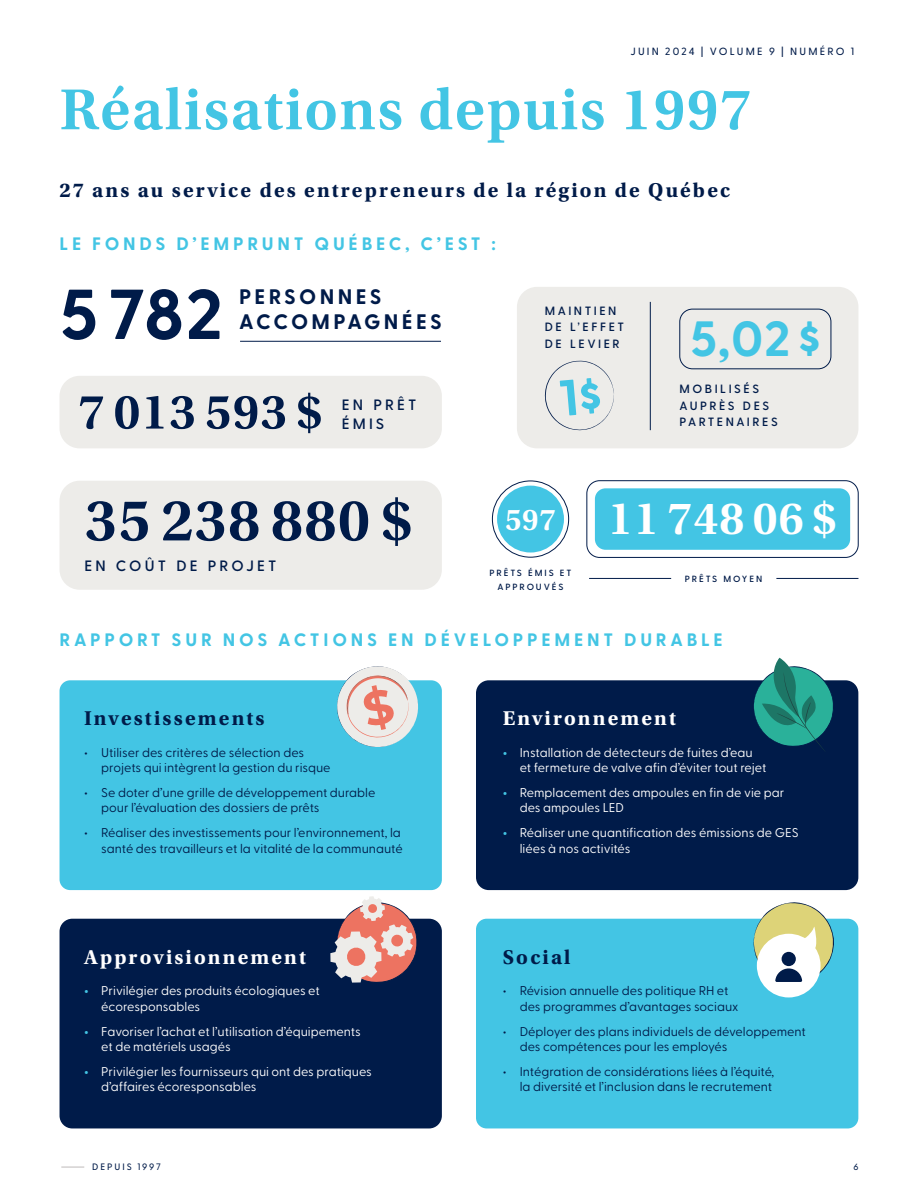
<style>
.page{position:relative;width:918px;height:1188px;background:#fff}
.page>*{position:absolute;margin:0;border:0;box-sizing:border-box;transform-origin:0 0}
.t1{font:700 70.5px "Greycliff CF";color:#001b49}
.t2{font:600 61.5px "Utopia Std";letter-spacing:.025em;color:#001b49}
.t3{font:600 60.75px "Utopia Std";letter-spacing:.025em;color:#43c5e4}
.t4{font:600 51.15px "Utopia Std";letter-spacing:.025em;color:#001b49}
.t5{font:700 49.5px "Greycliff CF";color:#43c5e4}
.t6{font:600 47.85px "Utopia Std";letter-spacing:.025em;color:#fff}
.t7{font:700 21px "Utopia Std";letter-spacing:.1em;color:#001b49}
.t8{font:700 21px "Utopia Std";letter-spacing:.1em;color:#fff}
.t9{font:700 21px/25.2px "Greycliff CF";letter-spacing:.16em;color:#001b49}
.t10{font:700 18px "Greycliff CF";letter-spacing:.21em;color:#43c5e4}
.t11{font:600 15px "Greycliff CF";letter-spacing:.21em;color:#001b49}
.t12{font:12.75px/15.3px "Greycliff CF";color:#001b49}
.t13{font:12.75px/15.3px "Greycliff CF";color:#fff}
.t14{font:600 12px/16.5px "Greycliff CF";letter-spacing:.21em;color:#001b49}
.t15{font:500 10.5px "Greycliff CF";letter-spacing:.21em;color:#001b49}
.t16{font:500 9.3px "Greycliff CF";letter-spacing:.21em;color:#001b49}
.t17{font:600 9px/13.5px "Greycliff CF";letter-spacing:.21em;color:#001b49;text-align:center}
.t18{font:500 9px "Greycliff CF";color:#001b49}
.s1{font-size:31.65px}
.s2{font-weight:600}
.s3{font-weight:800;color:#43c5e4}
</style>
<div class="page">
<div style="left:60px;top:680px;width:382px;height:210px;background:#43c5e4;border-radius:11px"></div>
<div style="left:60px;top:376px;width:382px;height:72px;background:#edece9;border-radius:20px"></div>
<div style="left:587px;top:480px;width:271px;height:78px;border:1px solid #001b49;border-radius:13px"></div>
<div style="left:60px;top:481px;width:382px;height:109px;background:#edece9;border-radius:20px"></div>
<div style="left:60px;top:919px;width:382px;height:209px;background:#001b49;border-radius:13px"></div>
<div style="left:476px;top:680px;width:382px;height:210px;background:#001b49;border-radius:13px"></div>
<div style="left:476px;top:919px;width:382px;height:209px;background:#43c5e4;border-radius:11px"></div>
<div style="left:595px;top:488px;width:255px;height:62px;background:#43c5e4;border-radius:11px"></div>
<hr style="left:589px;top:578px;width:82px;height:1px;background:#001b49">
<hr style="left:776px;top:578px;width:82px;height:1px;background:#001b49">
<svg style="left:334px;top:666px;width:88px;height:81px"></svg>
<hr style="left:240px;top:341px;width:201px;height:1px;background:#001b49">
<div style="left:497px;top:486px;width:67px;height:67px;background:#43c5e4;border-radius:50%"></div>
<div style="left:492px;top:481px;width:77px;height:76px;border:1px solid #001b49;border-radius:50%"></div>
<div style="left:517px;top:287px;width:341px;height:161px;background:#edece9;border-radius:20px"></div>
<div style="left:680px;top:309px;width:151px;height:60px;border:1px solid #001b49;border-radius:13px"></div>
<hr style="left:650px;top:302px;width:1px;height:128px;background:#001b49">
<svg style="left:750px;top:658px;width:87px;height:93px"></svg>
<svg style="left:330px;top:896px;width:91px;height:87px"></svg>
<div style="left:757px;top:934px;width:64px;height:63px;background:#fff;border-radius:50%"></div>
<svg style="left:750px;top:902px;width:87px;height:84px"></svg>
<div style="left:782px;top:952px;width:14px;height:14px;background:#001b49;border-radius:50%"></div>
<svg style="left:61px;top:1167px;width:23px;height:1px"></svg>
<svg style="left:544px;top:360px;width:70px;height:71px"></svg>
<p class="t15" style="left:630px;top:43px;width:225px">JUIN 2024 | VOLUME 9 | NUMÉRO 1</p>
<h3 class="t3" style="left:60px;top:75px;width:693px">Réalisations depuis 1997</h3>
<h3 class="t7" style="left:60px;top:178px;width:672px">27 ans au service des entrepreneurs de la région de Québec</h3>
<h3 class="t10" style="left:60px;top:230px;width:438px">LE FONDS D’EMPRUNT QUÉBEC, C’EST :</h3>
<h1 class="t1" style="left:60px;top:261px;width:165px">5 782</h1>
<h3 class="t9" style="left:239px;top:283px;width:204px">PERSONNES<br>ACCOMPAGNÉES</h3>
<h3 class="t4" style="left:78px;top:383px;width:246px">7 013 593 $</h3>
<p class="t11" style="left:342px;top:396px;width:76px">EN PRÊT</p>
<p class="t11" style="left:342px;top:415px;width:44px">ÉMIS</p>
<p class="t14" style="left:545px;top:303px;width:81px">MAINTIEN<br>DE L’EFFET<br>DE LEVIER</p>
<h3 class="t5" style="left:690px;top:301px;width:132px">5,02 $</h3>
<p class="t14" style="left:680px;top:381px;width:100px">MOBILISÉS<br>AUPRÈS DES<br>PARTENAIRES</p>
<h2 class="t2" style="left:85px;top:486px;width:329px">35 238 880 $</h2>
<h3 class="t6" style="left:505px;top:492px;width:333px"><span class="s1">597</span> 11 748 06 $</h3>
<p class="t11" style="left:84px;top:557px;width:194px">EN COÛT DE PROJET</p>
<p class="t17" style="left:490px;top:567px;width:84px">PRÊTS ÉMIS ET<br>APPROUVÉS</p>
<p class="t17" style="left:685px;top:572px;width:79px">PRÊTS MOYEN</p>
<h3 class="t10" style="left:60px;top:626px;width:665px">RAPPORT SUR NOS ACTIONS EN DÉVELOPPEMENT DURABLE</h3>
<h3 class="t7" style="left:84px;top:706px;width:182px">Investissements</h3>
<p class="t12" style="left:101px;top:744px;width:231px;text-indent:-17px"><span class="s2">•</span> Utiliser des critères de sélection des projets qui intègrent la gestion du risque</p>
<p class="t12" style="left:101px;top:784px;width:276px;text-indent:-17px"><span class="s2">•</span> Se doter d’une grille de développement durable pour l’évaluation des dossiers de prêts</p>
<p class="t12" style="left:84px;top:824px;width:320px;text-align:right"><span class="s2">•</span> Réaliser des investissements pour l’environnement, la santé des travailleurs et la vitalité de la communauté</p>
<h3 class="t8" style="left:84px;top:945px;width:223px">Approvisionnement</h3>
<p class="t13" style="left:101px;top:982px;width:220px;text-indent:-17px"><span class="s3">•</span> Privilégier des produits écologiques et écoresponsables</p>
<p class="t13" style="left:101px;top:1022px;width:261px;text-indent:-17px"><span class="s3">•</span> Favoriser l’achat et l’utilisation d’équipements et de matériels usagés</p>
<p class="t13" style="left:101px;top:1063px;width:272px;text-indent:-17px"><span class="s3">•</span> Privilégier les fournisseurs qui ont des pratiques d’affaires écoresponsables</p>
<h3 class="t8" style="left:503px;top:706px;width:175px">Environnement</h3>
<p class="t13" style="left:520px;top:744px;width:248px;text-indent:-17px"><span class="s3">•</span> Installation de détecteurs de fuites d’eau et fermeture de valve afin d’éviter tout rejet</p>
<p class="t13" style="left:520px;top:784px;width:266px;text-indent:-17px"><span class="s3">•</span> Remplacement des ampoules en fin de vie par des ampoules LED</p>
<p class="t13" style="left:520px;top:824px;width:280px;text-indent:-17px"><span class="s3">•</span> Réaliser une quantification des émissions de GES liées à nos activités</p>
<h3 class="t7" style="left:503px;top:945px;width:69px">Social</h3>
<p class="t12" style="left:520px;top:982px;width:220px;text-indent:-17px"><span class="s2">•</span> Révision annuelle des politique RH et des programmes d’avantages sociaux</p>
<p class="t12" style="left:520px;top:1022px;width:288px;text-indent:-17px"><span class="s2">•</span> Déployer des plans individuels de développement des compétences pour les employés</p>
<p class="t12" style="left:503px;top:1063px;width:273px;text-align:right"><span class="s2">•</span> Intégration de considérations liées à l’équité, la diversité et l’inclusion dans le recrutement</p>
<p class="t16" style="left:92px;top:1160px;width:70px">DEPUIS 1997</p>
<p class="t18" style="left:853px;top:1160px;width:7px">6</p>
</div>
